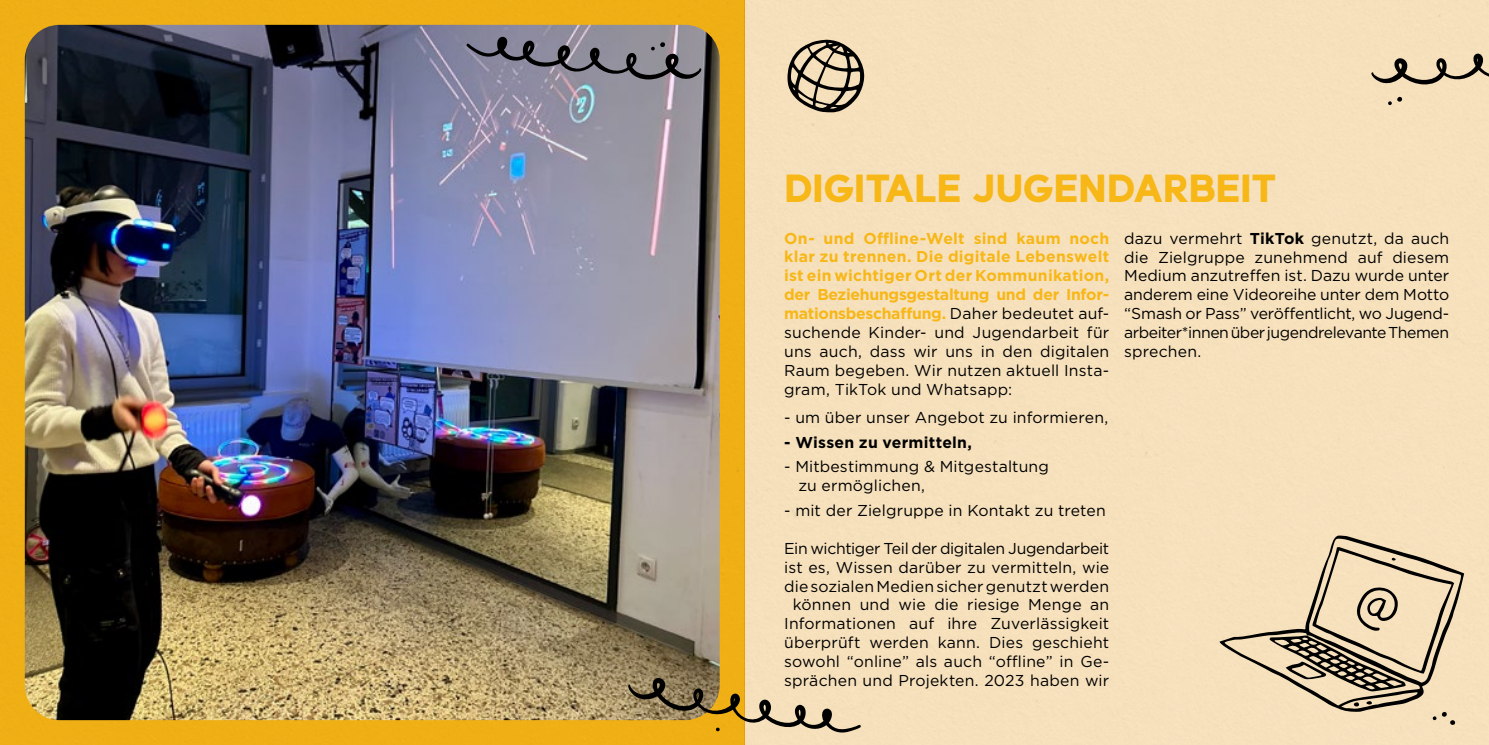
<style>
.page{position:relative;width:1489px;height:745px;background:#fff}
.page>*{position:absolute;margin:0;border:0;box-sizing:border-box;transform-origin:0 0}
.t1{font:700 35px "Mangrove Sans";color:#f7b717}
.t2{font:15.75px/18.9px "Gotham";letter-spacing:.01em;color:#000}
.t3{font:700 15.75px/18.9px "Gotham";letter-spacing:-.02em;color:#f7b717;text-align:justify}
.t4{font:700 15.75px "Gotham";letter-spacing:.015em;color:#000}
.s1{font-weight:400;color:#000}
.s2{font-weight:700}
</style>
<div class="page">
<div style="left:744px;top:0;width:744px;height:744px;background:#f6e1bc"></div>
<div style="left:0;top:0;width:744px;height:744px;background:#efaf15"></div>
<img style="left:25px;top:25px;width:694px;height:694px">
<svg style="left:787px;top:40px;width:77px;height:72px"></svg>
<svg style="left:1371px;top:53px;width:117px;height:32px"></svg>
<svg style="left:1388px;top:96px;width:14px;height:9px"></svg>
<svg style="left:466px;top:36px;width:235px;height:44px;background:#7a7784"></svg>
<svg style="left:1219px;top:535px;width:244px;height:190px"></svg>
<svg style="left:627px;top:677px;width:234px;height:56px"></svg>
<h1 class="t1" style="left:784px;top:163px;width:493px">DIGITALE JUGENDARBEIT</h1>
<p class="t3" style="left:784px;top:228px;width:326px">On- und Offline-Welt sind kaum noch klar zu trennen. Die digitale Lebenswelt ist ein wichtiger Ort der Kommunikation, der Beziehungsgestaltung und der Infor&shy;mationsbeschaffung. <span class="s1">Daher bedeutet auf&shy;suchende Kinder- und Jugendarbeit für uns auch, dass wir uns in den digitalen Raum begeben. Wir nutzen aktuell Insta&shy;gram, TikTok und Whatsapp:</span></p>
<p class="t2" style="left:784px;top:407px;width:326px">- um über unser Angebot zu informieren,</p>
<p class="t4" style="left:784px;top:431px;width:189px">- Wissen zu vermitteln,</p>
<p class="t2" style="left:798px;top:456px;width:252px;text-indent:-14px">- Mitbestimmung &amp; Mitgestaltung zu ermöglichen,</p>
<p class="t2" style="left:784px;top:500px;width:323px">- mit der Zielgruppe in Kontakt zu treten</p>
<p class="t2" style="left:784px;top:538px;width:326px;text-align:center">Ein wichtiger Teil der digitalen Jugendarbeit ist es, Wissen darüber zu vermitteln, wie die sozialen Medien sicher genutzt werden können und wie die riesige Menge an Informationen auf ihre Zuverlässigkeit überprüft werden kann. Dies geschieht sowohl “online” als auch “offline” in Ge&shy;sprächen und Projekten. 2023 haben wir</p>
<p class="t2" style="left:1124px;top:228px;width:326px;text-align:justify">dazu vermehrt <span class="s2">TikTok</span> genutzt, da auch die Zielgruppe zunehmend auf diesem Medium anzutreffen ist. Dazu wurde unter anderem eine Videoreihe unter dem Motto “Smash or Pass” veröffentlicht, wo Jugend&shy;arbeiter*innen über jugendrelevante Themen sprechen.</p>
</div>
